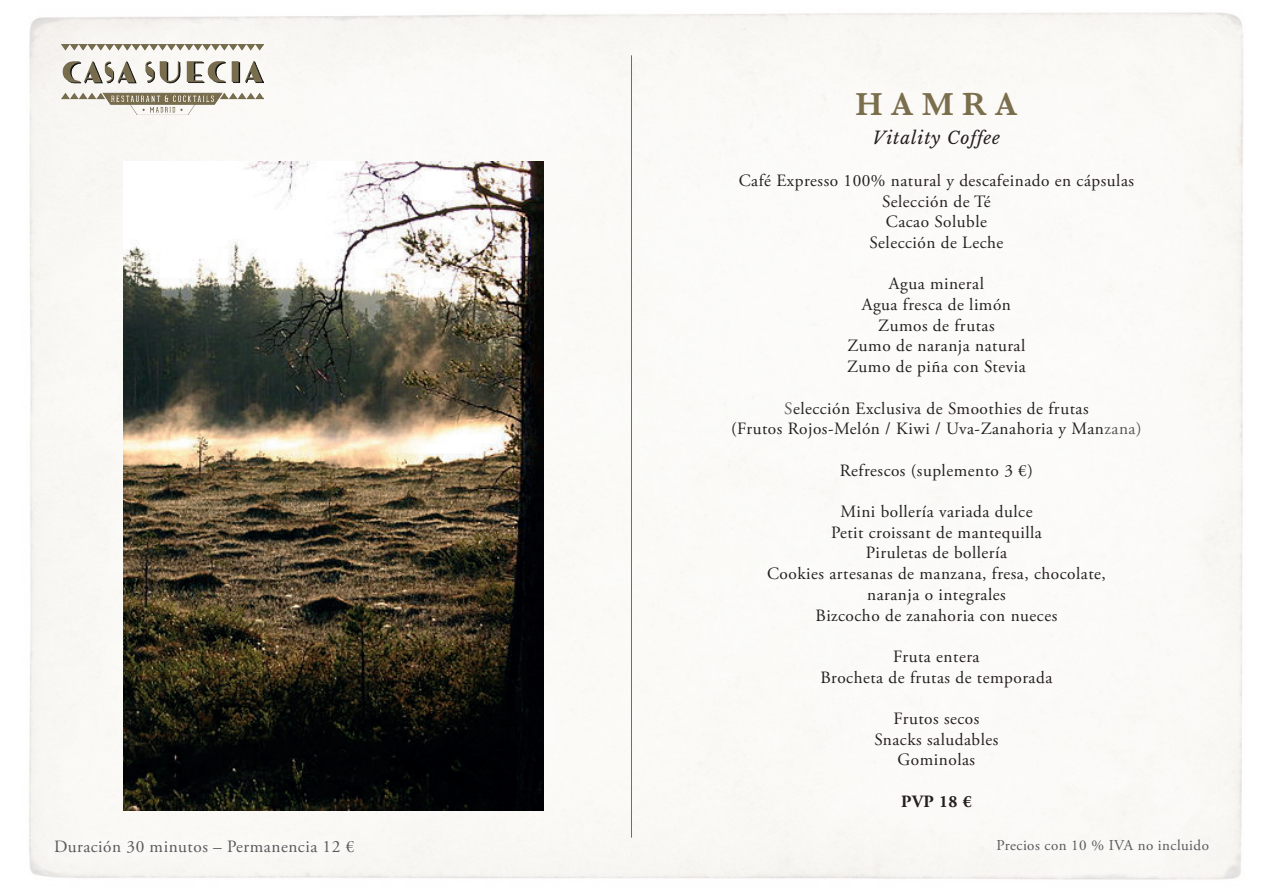
<style>
.page{position:relative;width:1263px;height:893px;background:#fff}
.page>*{position:absolute;margin:0;border:0;box-sizing:border-box;transform-origin:0 0}
.t1{font:600 33px "Baskerville";letter-spacing:.25em;color:#7a6e4d}
.t2{font:italic 17.4px "Libre Baskerville";letter-spacing:.05em;color:#231f20}
.t3{font:17.25px/20.7px "Adobe Garamond Pro";letter-spacing:.03em;color:#231f20;text-align:center}
.t4{font:17.25px "Adobe Garamond Pro";letter-spacing:.03em;color:#57585a}
.t5{font:700 17.25px "Adobe Garamond Pro";color:#231f20}
.t6{font:15px "Adobe Garamond Pro";letter-spacing:.03em;color:#57585a}
.s1{color:#57585a}
</style>
<div class="page">
<img style="left:29px;top:12px;width:1214px;height:868px">
<img style="left:62px;top:44px;width:202px;height:71px">
<hr style="left:631px;top:55px;width:1px;height:783px;background:#7a6e4e">
<img style="left:123px;top:161px;width:420px;height:649px">
<h1 class="t1" style="left:855px;top:81px;width:163px">HAMRA</h1>
<p class="t2" style="left:873px;top:128px;width:129px">Vitality Coffee</p>
<p class="t3" style="left:739px;top:171px;width:397px">Café Expresso 100% natural y descafeinado en cápsulas<br>Selección de Té<br>Cacao Soluble<br>Selección de Leche</p>
<p class="t3" style="left:847px;top:274px;width:180px">Agua mineral<br>Agua fresca de limón<br>Zumos de frutas<br>Zumo de naranja natural<br>Zumo de piña con Stevia</p>
<p class="t3" style="left:731px;top:398px;width:412px"><span class="s1">S</span>elección Exclusiva de Smoothies de frutas<br>(Frutos Rojos-Melón / Kiwi / Uva-Zanahoria y Man<span class="s1">zana)</span></p>
<p class="t3" style="left:840px;top:460px;width:195px">Refrescos (suplemento 3 €)</p>
<p class="t3" style="left:767px;top:502px;width:340px">Mini bollería variada dulce<br>Petit croissant de mantequilla<br>Piruletas de bollería<br>Cookies artesanas de manzana, fresa, chocolate, naranja o integrales<br>Bizcocho de zanahoria con nueces</p>
<p class="t3" style="left:820px;top:647px;width:233px">Fruta entera<br>Brocheta de frutas de temporada</p>
<p class="t3" style="left:874px;top:709px;width:126px">Frutos secos<br>Snacks saludables<br>Gominolas</p>
<p class="t5" style="left:901px;top:791px;width:72px">PVP 18 €</p>
<p class="t4" style="left:54px;top:836px;width:302px">Duración 30 minutos – Permanencia 12 €</p>
<p class="t6" style="left:997px;top:836px;width:214px">Precios con 10 % IVA no incluido</p>
</div>
